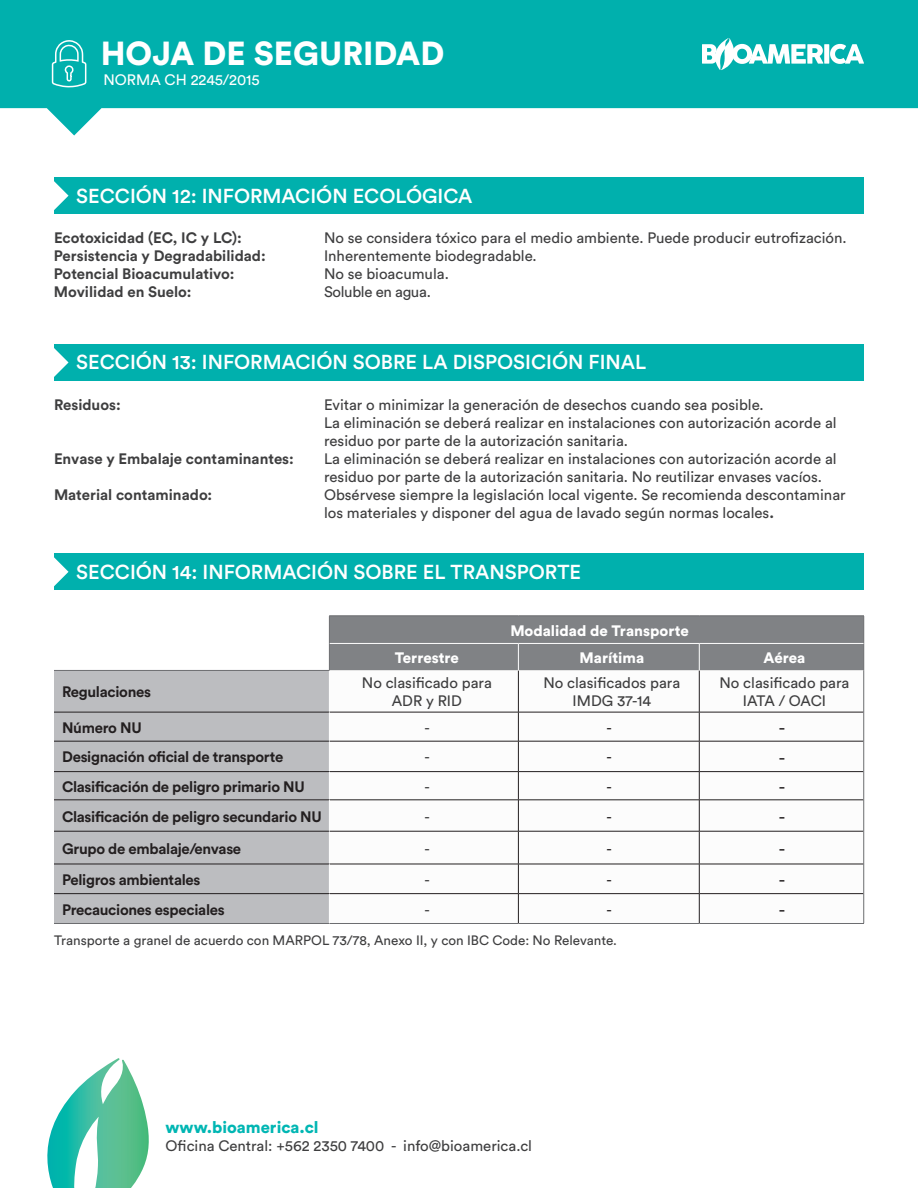
<style>
.page{position:relative;width:918px;height:1188px;background:#fff}
.page>*{position:absolute;margin:0;border:0;box-sizing:border-box;transform-origin:0 0}
.t1{font:900 33px "Circular Std";color:#fff}
.t2{font:500 20.1px "Circular Std";color:#fff}
.t3{font:18px "Circular Std";color:#231f20}
.t4{font:900 16.5px "Circular Std";color:#00b6b3}
.t5{font:15px/18px "Circular Std";color:#3e3e3f}
.t6{font:700 15px "Circular Std";letter-spacing:-.02em;color:#231f20}
.t7{font:700 15px "Circular Std";color:#3e3e3f}
.t8{font:900 15px "Circular Std";color:#fff}
.t9{font:15px "Circular Std";color:#fff}
.t10{font:15px "Circular Std";letter-spacing:-.02em;color:#3e3e3f}
.t11{font:15px "Circular Std";color:#231f20}
.t12{font:13.5px "Circular Std";color:#3e3e3f}
.s1{font-weight:700}
</style>
<div class="page">
<svg style="left:47px;top:1058px;width:102px;height:130px"></svg>
<svg style="left:0;top:0;width:918px;height:136px;fill:#00b0ad"></svg>
<svg style="left:702px;top:38px;width:162px;height:32px"></svg>
<svg style="left:51px;top:39px;width:36px;height:49px;background:#32bfbd"></svg>
<div style="left:54px;top:177px;width:810px;height:37px;background:#00b0ad"></div>
<svg style="left:54px;top:181px;width:15px;height:29px"></svg>
<div style="left:54px;top:344px;width:810px;height:37px;background:#00b0ad"></div>
<svg style="left:54px;top:348px;width:15px;height:29px"></svg>
<div style="left:54px;top:554px;width:810px;height:36px;background:#00b0ad"></div>
<svg style="left:54px;top:553px;width:15px;height:34px"></svg>
<div style="left:54px;top:671px;width:275px;height:252px;background:#bcbdc0"></div>
<svg style="left:330px;top:670px;width:533px;height:253px"></svg>
<hr style="left:518px;top:670px;width:1px;height:42px;background:#231f20">
<hr style="left:699px;top:670px;width:1px;height:42px;background:#231f20">
<svg style="left:518px;top:713px;width:1px;height:28px"></svg>
<svg style="left:699px;top:713px;width:1px;height:28px"></svg>
<hr style="left:518px;top:741px;width:1px;height:30px;background:#231f20">
<hr style="left:699px;top:741px;width:1px;height:30px;background:#231f20">
<svg style="left:518px;top:772px;width:1px;height:28px"></svg>
<svg style="left:699px;top:772px;width:1px;height:28px"></svg>
<hr style="left:518px;top:800px;width:1px;height:31px;background:#231f20">
<hr style="left:699px;top:800px;width:1px;height:31px;background:#231f20">
<hr style="left:518px;top:831px;width:1px;height:33px;background:#231f20">
<hr style="left:699px;top:831px;width:1px;height:33px;background:#231f20">
<svg style="left:518px;top:865px;width:1px;height:58px"></svg>
<svg style="left:699px;top:865px;width:1px;height:58px"></svg>
<hr style="left:54px;top:670px;width:276px;height:1px;background:#6c6d70">
<hr style="left:329px;top:712px;width:189px;height:1px;background:#231f20">
<hr style="left:518px;top:712px;width:181px;height:1px;background:#231f20">
<hr style="left:699px;top:712px;width:164px;height:1px;background:#231f20">
<hr style="left:329px;top:741px;width:189px;height:1px;background:#231f20">
<hr style="left:518px;top:741px;width:181px;height:1px;background:#231f20">
<hr style="left:699px;top:741px;width:164px;height:1px;background:#231f20">
<hr style="left:329px;top:771px;width:189px;height:1px;background:#231f20">
<hr style="left:518px;top:771px;width:181px;height:1px;background:#231f20">
<hr style="left:699px;top:771px;width:164px;height:1px;background:#231f20">
<hr style="left:329px;top:800px;width:189px;height:1px;background:#231f20">
<hr style="left:518px;top:800px;width:181px;height:1px;background:#231f20">
<hr style="left:699px;top:800px;width:164px;height:1px;background:#231f20">
<hr style="left:329px;top:831px;width:189px;height:1px;background:#231f20">
<hr style="left:518px;top:831px;width:181px;height:1px;background:#231f20">
<hr style="left:699px;top:831px;width:164px;height:1px;background:#231f20">
<hr style="left:329px;top:864px;width:189px;height:1px;background:#231f20">
<hr style="left:518px;top:864px;width:181px;height:1px;background:#231f20">
<hr style="left:699px;top:864px;width:164px;height:1px;background:#231f20">
<hr style="left:329px;top:893px;width:189px;height:1px;background:#231f20">
<hr style="left:518px;top:893px;width:181px;height:1px;background:#231f20">
<hr style="left:699px;top:893px;width:164px;height:1px;background:#231f20">
<hr style="left:863px;top:670px;width:1px;height:42px;background:#6c6d70">
<svg style="left:863px;top:712px;width:1px;height:29px"></svg>
<hr style="left:863px;top:741px;width:1px;height:31px;background:#6c6d70">
<svg style="left:863px;top:772px;width:1px;height:28px"></svg>
<hr style="left:863px;top:800px;width:1px;height:31px;background:#6c6d70">
<hr style="left:863px;top:831px;width:1px;height:33px;background:#6c6d70">
<hr style="left:863px;top:864px;width:1px;height:30px;background:#6c6d70">
<svg style="left:863px;top:894px;width:1px;height:29px"></svg>
<div style="left:329px;top:616px;width:535px;height:54px;background:#808285"></div>
<hr style="left:518px;top:616px;width:181px;height:1px;background:#6c6d70">
<hr style="left:699px;top:616px;width:165px;height:1px;background:#6c6d70">
<hr style="left:54px;top:712px;width:275px;height:1px;background:#231f20">
<hr style="left:54px;top:741px;width:275px;height:1px;background:#231f20">
<hr style="left:329px;top:741px;width:1px;height:30px;background:#fff">
<hr style="left:54px;top:771px;width:275px;height:1px;background:#231f20">
<hr style="left:54px;top:800px;width:275px;height:1px;background:#231f20">
<hr style="left:329px;top:800px;width:1px;height:31px;background:#fff">
<hr style="left:54px;top:831px;width:275px;height:1px;background:#231f20">
<hr style="left:329px;top:831px;width:1px;height:33px;background:#fff">
<hr style="left:54px;top:864px;width:275px;height:1px;background:#231f20">
<hr style="left:54px;top:893px;width:275px;height:1px;background:#231f20">
<hr style="left:54px;top:923px;width:275px;height:1px;background:#6c6d70">
<hr style="left:329px;top:923px;width:189px;height:1px;background:#6c6d70">
<hr style="left:518px;top:923px;width:181px;height:1px;background:#6c6d70">
<hr style="left:699px;top:923px;width:165px;height:1px;background:#6c6d70">
<h1 class="t1" style="left:101px;top:31px;width:345px">HOJA DE SEGURIDAD</h1>
<p class="t9" style="left:104px;top:70px;width:158px">NORMA CH 2245/2015</p>
<h2 class="t2" style="left:76px;top:183px;width:398px">SECCIÓN 12: INFORMACIÓN ECOLÓGICA</h2>
<p class="t7" style="left:54px;top:228px;width:189px">Ecotoxicidad (EC, IC y LC):</p>
<p class="t5" style="left:324px;top:229px;width:524px">No se considera tóxico para el medio ambiente. Puede producir eutrofización.</p>
<p class="t7" style="left:54px;top:246px;width:213px">Persistencia y Degradabilidad:</p>
<p class="t5" style="left:324px;top:247px;width:214px">Inherentemente biodegradable.</p>
<p class="t7" style="left:54px;top:264px;width:182px">Potencial Bioacumulativo:</p>
<p class="t5" style="left:324px;top:265px;width:126px">No se bioacumula.</p>
<p class="t7" style="left:54px;top:282px;width:139px">Movilidad en Suelo:</p>
<p class="t10" style="left:324px;top:283px;width:108px">Soluble en agua.</p>
<h2 class="t2" style="left:76px;top:349px;width:572px">SECCIÓN 13: INFORMACIÓN SOBRE LA DISPOSICIÓN FINAL</h2>
<p class="t7" style="left:54px;top:395px;width:68px">Residuos:</p>
<p class="t5" style="left:324px;top:395px;width:514px">Evitar o minimizar la generación de desechos cuando sea posible.<br>La eliminación se deberá realizar en instalaciones con autorización acorde al residuo por parte de la autorización sanitaria.</p>
<p class="t7" style="left:54px;top:449px;width:241px">Envase y Embalaje contaminantes:</p>
<p class="t5" style="left:324px;top:449px;width:514px">La eliminación se deberá realizar en instalaciones con autorización acorde al residuo por parte de la autorización sanitaria. No reutilizar envases vacíos.</p>
<p class="t7" style="left:54px;top:485px;width:160px">Material contaminado:</p>
<p class="t5" style="left:324px;top:485px;width:523px">Obsérvese siempre la legislación local vigente. Se recomienda descontaminar los materiales y disponer del agua de lavado según normas locales<span class="s1">.</span></p>
<h2 class="t2" style="left:76px;top:560px;width:507px">SECCIÓN 14: INFORMACIÓN SOBRE EL TRANSPORTE</h2>
<p class="t8" style="left:510px;top:620px;width:180px">Modalidad de Transporte</p>
<p class="t8" style="left:395px;top:648px;width:66px">Terrestre</p>
<p class="t8" style="left:579px;top:648px;width:66px">Marítima</p>
<p class="t8" style="left:764px;top:648px;width:43px">Aérea</p>
<p class="t6" style="left:62px;top:682px;width:91px">Regulaciones</p>
<p class="t5" style="left:362px;top:674px;width:131px;text-align:center">No clasificado para<br>ADR y RID</p>
<p class="t5" style="left:543px;top:674px;width:138px;text-align:center">No clasificados para<br>IMDG 37-14</p>
<p class="t5" style="left:720px;top:674px;width:131px;text-align:center">No clasificado para<br>IATA / OACI</p>
<p class="t6" style="left:62px;top:718px;width:81px">Número NU</p>
<p class="t5" style="left:425px;top:718px;width:7px">-</p>
<p class="t11" style="left:607px;top:718px;width:7px">-</p>
<p class="t3" style="left:779px;top:717px;width:8px">-</p>
<p class="t6" style="left:62px;top:748px;width:223px">Designación oficial de transporte</p>
<p class="t5" style="left:425px;top:748px;width:7px">-</p>
<p class="t11" style="left:607px;top:748px;width:7px">-</p>
<p class="t3" style="left:779px;top:746px;width:8px">-</p>
<p class="t6" style="left:62px;top:777px;width:244px">Clasificación de peligro primario NU</p>
<p class="t5" style="left:425px;top:777px;width:7px">-</p>
<p class="t11" style="left:607px;top:777px;width:7px">-</p>
<p class="t3" style="left:779px;top:776px;width:8px">-</p>
<p class="t6" style="left:62px;top:807px;width:261px">Clasificación de peligro secundario NU</p>
<p class="t5" style="left:425px;top:807px;width:7px">-</p>
<p class="t11" style="left:607px;top:807px;width:7px">-</p>
<p class="t3" style="left:779px;top:806px;width:8px">-</p>
<p class="t6" style="left:62px;top:839px;width:181px">Grupo de embalaje/envase</p>
<p class="t5" style="left:425px;top:839px;width:7px">-</p>
<p class="t11" style="left:607px;top:839px;width:7px">-</p>
<p class="t3" style="left:779px;top:838px;width:8px">-</p>
<p class="t6" style="left:62px;top:870px;width:140px">Peligros ambientales</p>
<p class="t5" style="left:425px;top:870px;width:7px">-</p>
<p class="t11" style="left:607px;top:871px;width:7px">-</p>
<p class="t3" style="left:779px;top:869px;width:8px">-</p>
<p class="t6" style="left:62px;top:900px;width:164px">Precauciones especiales</p>
<p class="t5" style="left:425px;top:900px;width:7px">-</p>
<p class="t11" style="left:607px;top:900px;width:7px">-</p>
<p class="t3" style="left:779px;top:899px;width:8px">-</p>
<p class="t12" style="left:54px;top:932px;width:565px">Transporte a granel de acuerdo con MARPOL 73/78, Anexo II, y con IBC Code: No Relevante.</p>
<p class="t4" style="left:166px;top:1117px;width:155px">www.bioamerica.cl</p>
<p class="t5" style="left:166px;top:1137px;width:368px">Oficina Central: +562 2350 7400 - info@bioamerica.cl</p>
</div>
